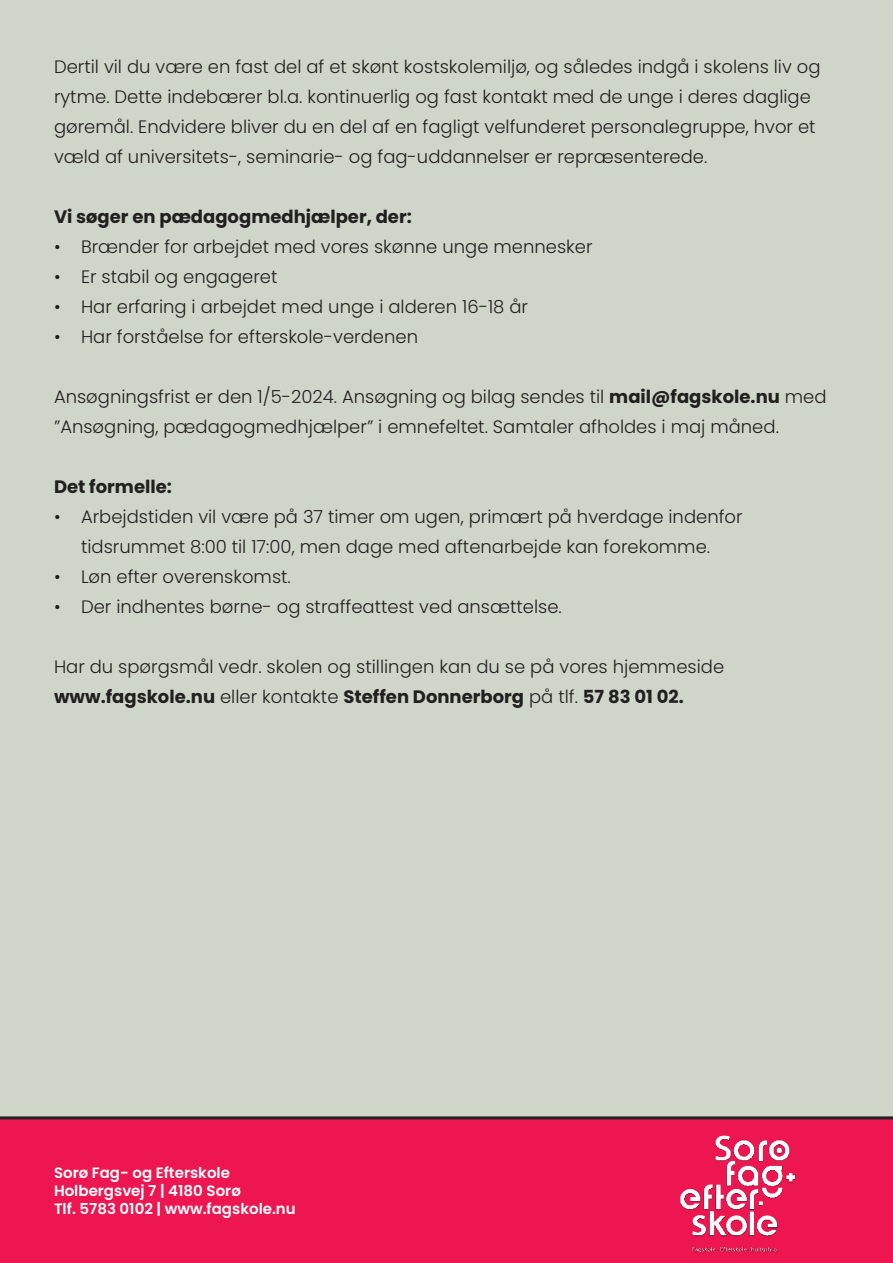
<style>
.page{position:relative;width:893px;height:1263px;background:#d0d5c9}
.page>*{position:absolute;margin:0;border:0;box-sizing:border-box;transform-origin:0 0}
.t1{font:300 18px/30px "Poppins";color:#221f1f}
.t2{font:700 18px "Poppins";color:#221f1f}
.t3{font:600 15px/18px "Poppins";color:#fff}
.s1{font-weight:700}
</style>
<div class="page">
<div style="left:0;top:1116px;width:893px;height:147px;background:#ed1650"></div>
<img style="left:624px;top:1123px;width:215px;height:140px">
<p class="t1" style="left:54px;top:52px;width:768px">Dertil vil du være en fast del af et skønt kostskolemiljø, og således indgå i skolens liv og rytme. Dette indebærer bl.a. kontinuerlig og fast kontakt med de unge i deres daglige gøremål. Endvidere bliver du en del af en fagligt velfunderet personalegruppe, hvor et væld af universitets-, seminarie- og fag-uddannelser er repræsenterede.</p>
<p class="t2" style="left:54px;top:206px;width:359px">Vi søger en pædagogmedhjælper, der:</p>
<p class="t1" style="left:54px;top:232px;width:540px">• Brænder for arbejdet med vores skønne unge mennesker</p>
<p class="t1" style="left:54px;top:262px;width:225px">• Er stabil og engageret</p>
<p class="t1" style="left:54px;top:292px;width:476px">• Har erfaring i arbejdet med unge i alderen 16-18 år</p>
<p class="t1" style="left:54px;top:322px;width:366px">• Har forståelse for efterskole-verdenen</p>
<p class="t1" style="left:54px;top:382px;width:774px">Ansøgningsfrist er den 1/5-2024. Ansøgning og bilag sendes til <span class="s1">mail@fagskole.nu</span> med ”Ansøgning, pædagogmedhjælper” i emnefeltet. Samtaler afholdes i maj måned.</p>
<p class="t2" style="left:54px;top:476px;width:119px">Det formelle:</p>
<p class="t1" style="left:54px;top:502px;width:690px;text-align:center">• Arbejdstiden vil være på 37 timer om ugen, primært på hverdage indenfor tidsrummet 8:00 til 17:00, men dage med aftenarbejde kan forekomme.</p>
<p class="t1" style="left:54px;top:562px;width:238px">• Løn efter overenskomst.</p>
<p class="t1" style="left:54px;top:592px;width:509px">• Der indhentes børne- og straffeattest ved ansættelse.</p>
<p class="t1" style="left:54px;top:652px;width:672px">Har du spørgsmål vedr. skolen og stillingen kan du se på vores hjemmeside <span class="s1">www.fagskole.nu</span> eller kontakte <span class="s1">Steffen Donnerborg</span> på tlf. <span class="s1">57 83 01 02.</span></p>
<p class="t3" style="left:54px;top:1165px;width:243px">Sorø Fag- og Efterskole<br>Holbergsvej 7 | 4180 Sorø<br>Tlf. 5783 0102 | www.fagskole.nu</p>
</div>
